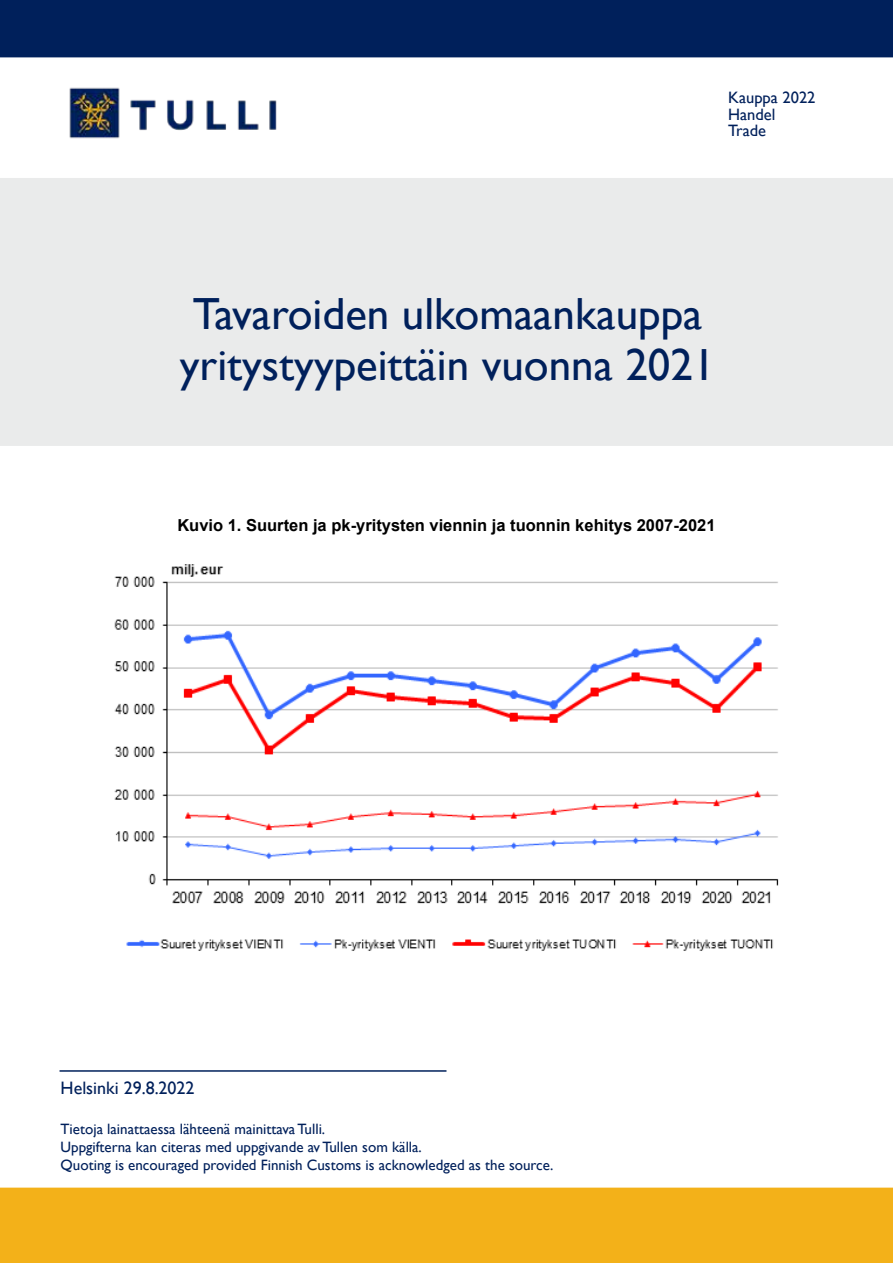
<style>
.page{position:relative;width:893px;height:1263px;background:#fff}
.page>*{position:absolute;margin:0;border:0;box-sizing:border-box;transform-origin:0 0}
.t1{font:45px/51px "Gill Sans";color:#00205b}
.t2{font:18px "Gill Sans";color:#00205b}
.t3{font:700 16.5px "Arial";color:#000}
.t4{font:16.5px/16.5px "Gill Sans";color:#00205b}
.t5{font:15px/18px "Gill Sans";color:#00205b}
</style>
<div class="page">
<div style="left:0;top:178px;width:893px;height:268px;background:#eaebeb"></div>
<div style="left:0;top:0;width:893px;height:57px;background:#00205b"></div>
<div style="left:0;top:1187px;width:893px;height:76px;background:#f3b119"></div>
<hr style="left:60px;top:1070px;width:386px;height:2px;background:#00205b">
<img style="left:69px;top:87px;width:208px;height:52px">
<img style="left:114px;top:564px;width:665px;height:387px">
<p class="t4" style="left:728px;top:90px;width:89px">Kauppa 2022<br>Handel<br>Trade</p>
<h1 class="t1" style="left:180px;top:290px;width:537px">Tavaroiden ulkomaankauppa yritystyypeittäin vuonna 2021</h1>
<p class="t3" style="left:177px;top:514px;width:540px">Kuvio 1. Suurten ja pk-yritysten viennin ja tuonnin kehitys 2007-2021</p>
<p class="t2" style="left:61px;top:1078px;width:136px">Helsinki 29.8.2022</p>
<p class="t5" style="left:61px;top:1120px;width:494px">Tietoja lainattaessa lähteenä mainittava Tulli.<br>Uppgifterna kan citeras med uppgivande av Tullen som källa.<br>Quoting is encouraged provided Finnish Customs is acknowledged as the source.</p>
</div>
